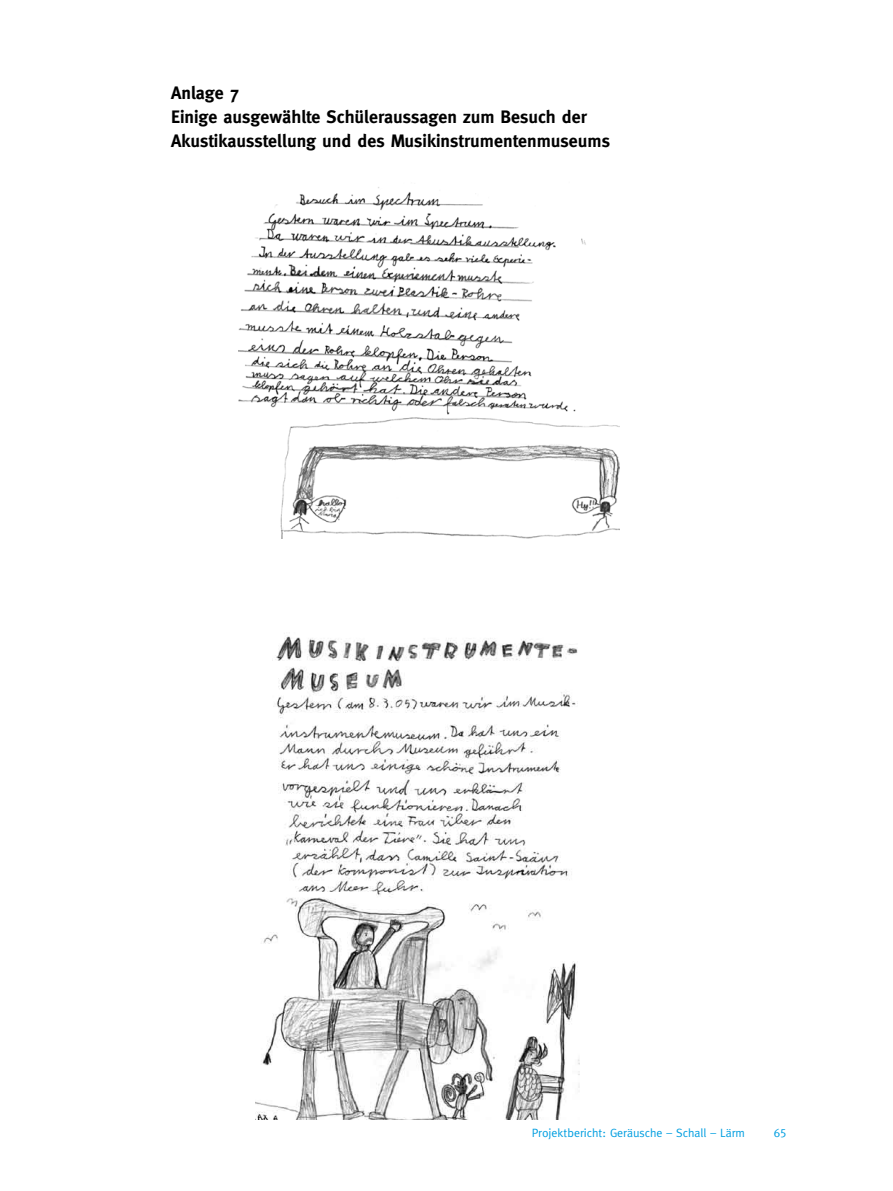
<style>
.page{position:relative;width:893px;height:1191px;background:#fff}
.page>*{position:absolute;margin:0;border:0;box-sizing:border-box;transform-origin:0 0}
.t1{font:700 18px/24px "Meta";color:#000}
.t2{font:12px "Meta";color:#009ee0}
.t3{font:12px "Meta Caps";color:#009ee0}
</style>
<div class="page">
<img style="left:255px;top:636px;width:325px;height:483px">
<img style="left:238px;top:187px;width:381px;height:352px">
<p class="t1" style="left:171px;top:81px;width:440px">Anlage 7<br>Einige ausgewählte Schüleraussagen zum Besuch der<br>Akustikausstellung und des Musikinstrumentenmuseums</p>
<p class="t2" style="left:532px;top:1125px;width:215px">Projektbericht: Geräusche – Schall – Lärm</p>
<p class="t3" style="left:774px;top:1125px;width:12px">65</p>
</div>
